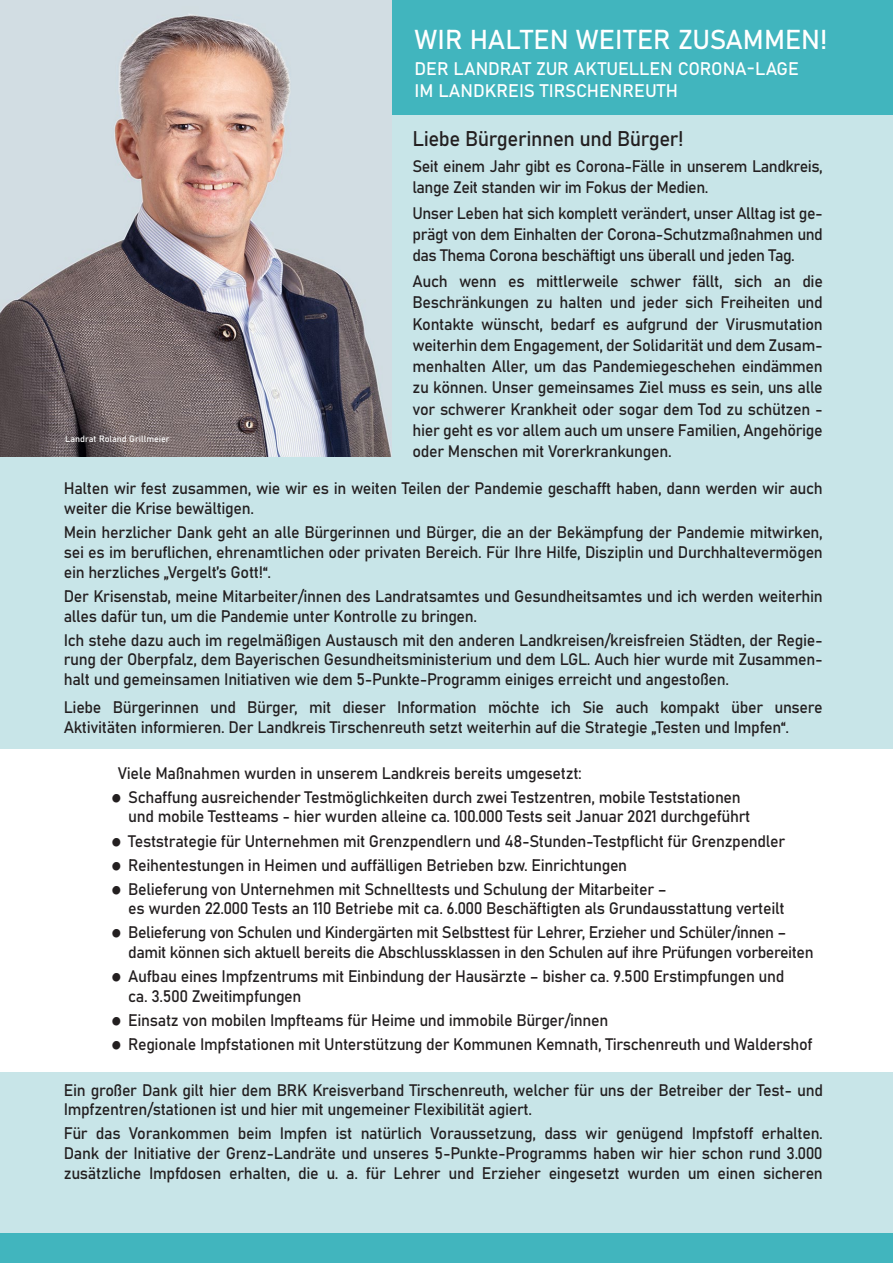
<style>
.page{position:relative;width:893px;height:1263px;background:#c8e5e8}
.page>*{position:absolute;margin:0;border:0;box-sizing:border-box;transform-origin:0 0}
.t1{font:27px "Bahnschrift";color:#fff}
.t2{font:21px "Bahnschrift";letter-spacing:-.02em;color:#231f20}
.t3{font:18px/21.6px "Bahnschrift";color:#fff}
.t4{font:16.5px/19.8px "Bahnschrift";letter-spacing:-.02em;color:#231f20}
.t5{font:9px "Bahnschrift";color:#fff}
.s1{font-family:"Berlin Sans FB Demi";font-weight:700}
</style>
<div class="page">
<div style="left:391px;top:0;width:502px;height:115px;background:#41b5be"></div>
<img style="left:0;top:12px;width:391px;height:445px">
<div style="left:0;top:1233px;width:893px;height:30px;background:#41b5be"></div>
<div style="left:0;top:749px;width:893px;height:322px;background:#fff"></div>
<p class="t1" style="left:415px;top:23px;width:414px">WIR HALTEN WEITER ZUSAMMEN!</p>
<p class="t3" style="left:415px;top:58px;width:386px">DER LANDRAT ZUR AKTUELLEN CORONA-LAGE<br>IM LANDKREIS TIRSCHENREUTH</p>
<p class="t2" style="left:412px;top:126px;width:273px">Liebe Bürgerinnen und Bürger!</p>
<p class="t4" style="left:412px;top:155px;width:412px;line-height:21.3px">Seit einem Jahr gibt es Corona-Fälle in unserem Landkreis, lange Zeit standen wir im Fokus der Medien.</p>
<p class="t4" style="left:412px;top:202px;width:412px;line-height:21.3px;text-align:justify">Unser Leben hat sich komplett verändert, unser Alltag ist ge&shy;prägt von dem Einhalten der Corona-Schutzmaßnahmen und das Thema Corona beschäftigt uns überall und jeden Tag.</p>
<p class="t4" style="left:412px;top:270px;width:412px;line-height:21.3px;text-align:justify">Auch wenn es mittlerweile schwer fällt, sich an die Beschränkungen zu halten und jeder sich Freiheiten und Kontakte wünscht, bedarf es aufgrund der Virusmutation weiterhin dem Engagement, der Solidarität und dem Zusam&shy;menhalten Aller, um das Pandemiegeschehen eindämmen zu können. Unser gemeinsames Ziel muss es sein, uns alle vor schwerer Krankheit oder sogar dem Tod zu schützen - hier geht es vor allem auch um unsere Familien, Angehörige oder Menschen mit Vorerkrankungen.</p>
<p class="t4" style="left:64px;top:478px;width:760px">Halten wir fest zusammen, wie wir es in weiten Teilen der Pandemie geschafft haben, dann werden wir auch weiter die Krise bewältigen.</p>
<p class="t4" style="left:64px;top:522px;width:761px;text-align:justify">Mein herzlicher Dank geht an alle Bürgerinnen und Bürger, die an der Bekämpfung der Pandemie mitwirken, sei es im beruflichen, ehrenamtlichen oder privaten Bereich. Für Ihre Hilfe, Disziplin und Durchhaltevermögen ein herzliches „Vergelt’s Gott!“.</p>
<p class="t4" style="left:64px;top:586px;width:761px">Der Krisenstab, meine Mitarbeiter/innen des Landratsamtes und Gesundheitsamtes und ich werden weiterhin alles dafür tun, um die Pandemie unter Kontrolle zu bringen.</p>
<p class="t4" style="left:64px;top:630px;width:760px;text-align:justify">Ich stehe dazu auch im regelmäßigen Austausch mit den anderen Landkreisen/kreisfreien Städten, der Regie&shy;rung der Oberpfalz, dem Bayerischen Gesundheitsministerium und dem LGL. Auch hier wurde mit Zusammen&shy;halt und gemeinsamen Initiativen wie dem 5-Punkte-Programm einiges erreicht und angestoßen.</p>
<p class="t4" style="left:64px;top:698px;width:760px">Liebe Bürgerinnen und Bürger, mit dieser Information möchte ich Sie auch kompakt über unsere<br>Aktivitäten informieren. Der Landkreis Tirschenreuth setzt weiterhin auf die Strategie „Testen und Impfen“.</p>
<p class="t4" style="left:118px;top:763px;width:466px">Viele Maßnahmen wurden in unserem Landkreis bereits umgesetzt:</p>
<p class="t4" style="left:128px;top:787px;width:624px;text-indent:-17px"><span class="s1">•</span> Schaffung ausreichender Testmöglichkeiten durch zwei Testzentren, mobile Teststationen und mobile Testteams - hier wurden alleine ca. 100.000 Tests seit Januar 2021 durchgeführt</p>
<p class="t4" style="left:112px;top:831px;width:675px"><span class="s1">•</span> Teststrategie für Unternehmen mit Grenzpendlern und 48-Stunden-Testpflicht für Grenzpendler</p>
<p class="t4" style="left:112px;top:855px;width:517px"><span class="s1">•</span> Reihentestungen in Heimen und auffälligen Betrieben bzw. Einrichtungen</p>
<p class="t4" style="left:128px;top:879px;width:658px;text-indent:-17px"><span class="s1">•</span> Belieferung von Unternehmen mit Schnelltests und Schulung der Mitarbeiter –<br>es wurden 22.000 Tests an 110 Betriebe mit ca. 6.000 Beschäftigten als Grundausstattung verteilt</p>
<p class="t4" style="left:128px;top:923px;width:687px;text-indent:-17px"><span class="s1">•</span> Belieferung von Schulen und Kindergärten mit Selbsttest für Lehrer, Erzieher und Schüler/innen – damit können sich aktuell bereits die Abschlussklassen in den Schulen auf ihre Prüfungen vorbereiten</p>
<p class="t4" style="left:128px;top:966px;width:658px;text-indent:-17px"><span class="s1">•</span> Aufbau eines Impfzentrums mit Einbindung der Hausärzte – bisher ca. 9.500 Erstimpfungen und ca. 3.500 Zweitimpfungen</p>
<p class="t4" style="left:112px;top:1010px;width:498px"><span class="s1">•</span> Einsatz von mobilen Impfteams für Heime und immobile Bürger/innen</p>
<p class="t4" style="left:112px;top:1034px;width:702px"><span class="s1">•</span> Regionale Impfstationen mit Unterstützung der Kommunen Kemnath, Tirschenreuth und Waldershof</p>
<p class="t4" style="left:64px;top:1080px;width:761px">Ein großer Dank gilt hier dem BRK Kreisverband Tirschenreuth, welcher für uns der Betreiber der Test- und<br>Impfzentren/stationen ist und hier mit ungemeiner Flexibilität agiert.</p>
<p class="t4" style="left:64px;top:1123px;width:761px;text-align:justify">Für das Vorankommen beim Impfen ist natürlich Voraussetzung, dass wir genügend Impfstoff erhalten.<br>Dank der Initiative der Grenz-Landräte und unseres 5-Punkte-Programms haben wir hier schon rund 3.000 zusätzliche Impfdosen erhalten, die u. a. für Lehrer und Erzieher eingesetzt wurden um einen sicheren</p>
<p class="t5" style="left:65px;top:433px;width:106px">Landrat Roland Grillmeier</p>
</div>
